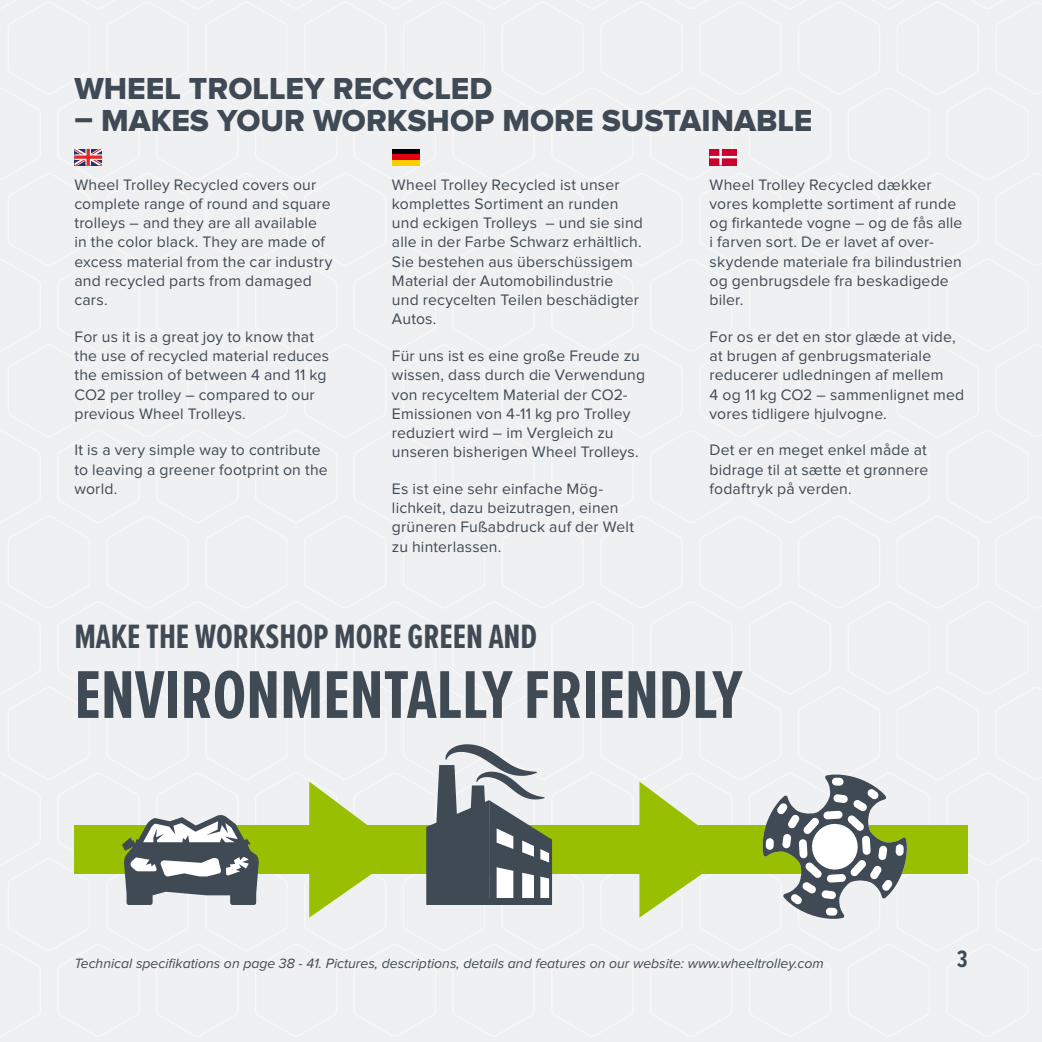
<style>
.page{position:relative;width:1042px;height:1042px;background:#fff}
.page>*{position:absolute;margin:0;border:0;box-sizing:border-box;transform-origin:0 0}
.t1{font:700 70px "Proxima Nova Ex Cn";color:#3f4a55}
.t2{font:700 35px "Proxima Nova Ex Cn";color:#3f4a55}
.t3{font:31.5px "Proxima Nova Extrabld";color:#3f4a55}
.t4{font:700 24.5px "Proxima Nova Ex Cn";color:#3f4a55}
.t5{font:15.75px/19.2px "Proxima Nova";letter-spacing:.01em;color:#3f4a55}
.t6{font:italic 14px "Proxima Nova";color:#3f4a55}
</style>
<div class="page">
<div style="left:0;top:0;width:1042px;height:1037px;background:#eff0f1"></div>
<h3 class="t3" style="left:74px;top:74px;width:419px">WHEEL TROLLEY RECYCLED</h3>
<h3 class="t3" style="left:74px;top:106px;width:739px">– MAKES YOUR WORKSHOP MORE SUSTAINABLE</h3>
<p class="t5" style="left:74px;top:175px;width:259px">Wheel Trolley Recycled covers our complete range of round and square trolleys – and they are all available in the color black. They are made of excess material from the car industry and recycled parts from damaged cars.</p>
<p class="t5" style="left:74px;top:327px;width:256px">For us it is a great joy to know that the use of recycled material reduces the emission of between 4 and 11 kg<br>CO2 per trolley – compared to our previous Wheel Trolleys.</p>
<p class="t5" style="left:74px;top:441px;width:255px">It is a very simple way to contribute to leaving a greener footprint on the world.</p>
<p class="t5" style="left:392px;top:175px;width:252px">Wheel Trolley Recycled ist unser komplettes Sortiment an runden und eckigen Trolleys – und sie sind alle in der Farbe Schwarz erhältlich.<br>Sie bestehen aus überschüssigem<br>Material der Automobilindustrie und recycelten Teilen beschädigter<br>Autos.</p>
<p class="t5" style="left:392px;top:347px;width:255px">Für uns ist es eine große Freude zu wissen, dass durch die Verwendung von recyceltem Material der CO2- Emissionen von 4-11 kg pro Trolley reduziert wird – im Vergleich zu unseren bisherigen Wheel Trolleys.</p>
<p class="t5" style="left:392px;top:480px;width:244px">Es ist eine sehr einfache Mög&shy;lichkeit, dazu beizutragen, einen grüneren Fußabdruck auf der Welt zu hinterlassen.</p>
<p class="t5" style="left:709px;top:175px;width:254px">Wheel Trolley Recycled dækker vores komplette sortiment af runde og firkantede vogne – og de fås alle i farven sort. De er lavet af over&shy;skydende materiale fra bilindustrien og genbrugsdele fra beskadigede biler.</p>
<p class="t5" style="left:709px;top:327px;width:256px">For os er det en stor glæde at vide, at brugen af genbrugsmateriale reducerer udledningen af mellem<br>4 og 11 kg CO2 – sammenlignet med vores tidligere hjulvogne.</p>
<p class="t5" style="left:709px;top:441px;width:220px;text-align:justify">Det er en meget enkel måde at bidrage til at sætte et grønnere fodaftryk på verden.</p>
<h2 class="t2" style="left:74px;top:611px;width:464px">MAKE THE WORKSHOP MORE GREEN AND</h2>
<h1 class="t1" style="left:74px;top:644px;width:669px">ENVIRONMENTALLY FRIENDLY</h1>
<p class="t6" style="left:74px;top:956px;width:751px">Technical specifikations on page 38 - 41. Pictures, descriptions, details and features on our website: www.wheeltrolley.com</p>
<h3 class="t4" style="left:957px;top:941px;width:12px">3</h3>
</div>
